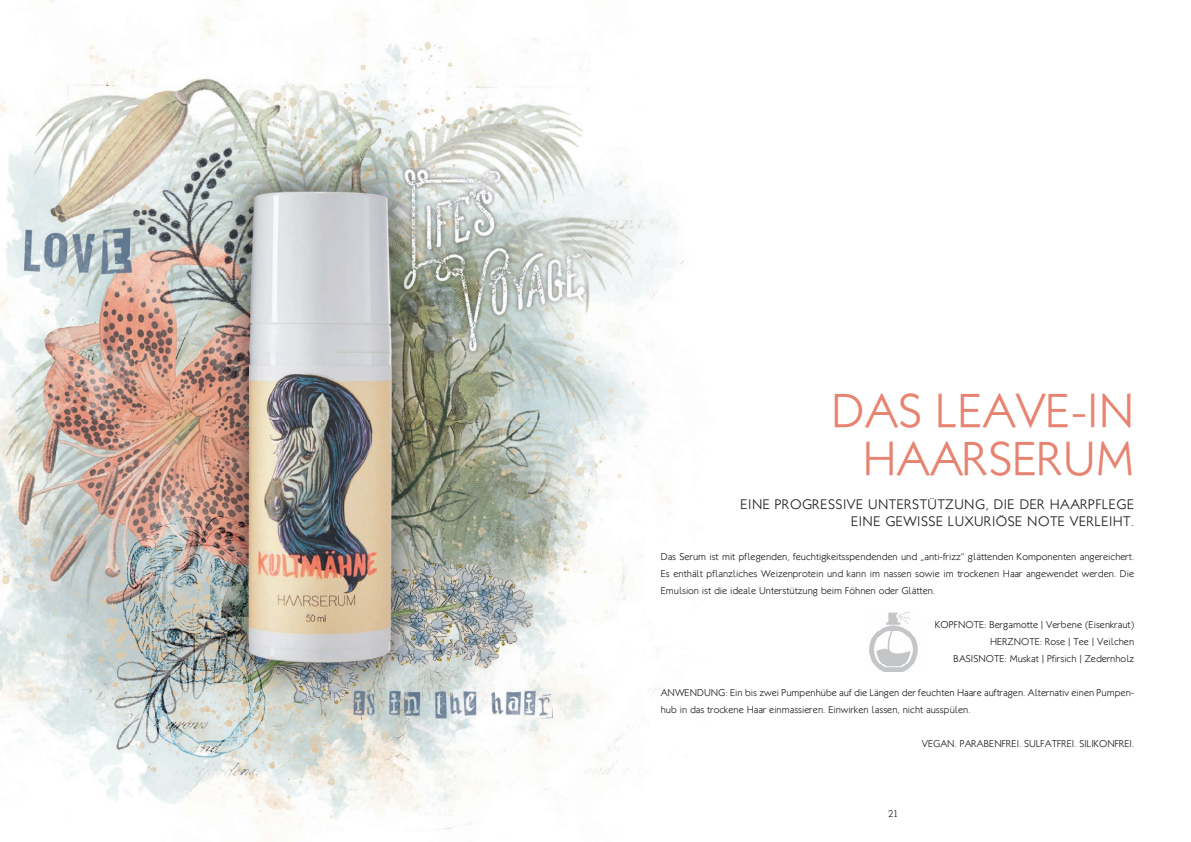
<style>
.page{position:relative;width:1191px;height:842px;background:#fff}
.page>*{position:absolute;margin:0;border:0;box-sizing:border-box;transform-origin:0 0}
.t1{font:300 48px/48px "Klill";color:#e78371;text-align:right}
.t2{font:300 14px/17px "Klill";letter-spacing:.03em;color:#231f20;text-align:right}
.t3{font:300 10px/17px "Klill";color:#231f20;text-align:justify}
</style>
<div class="page">
<img style="left:0;top:0;width:684px;height:842px">
<img style="left:660px;top:621px;width:24px;height:9px">
<img style="left:660px;top:638px;width:24px;height:8px">
<img style="left:660px;top:655px;width:24px;height:8px">
<img style="left:869px;top:611px;width:49px;height:44px">
<img style="left:869px;top:621px;width:49px;height:9px">
<img style="left:869px;top:638px;width:49px;height:8px">
<img style="left:870px;top:655px;width:47px;height:17px">
<h1 class="t1" style="left:831px;top:386px;width:304px">DAS LEAVE-IN<br>HAARSERUM</h1>
<h2 class="t2" style="left:740px;top:496px;width:395px">EINE PROGRESSIVE UNTERSTÜTZUNG, DIE DER HAARPFLEGE<br>EINE GEWISSE LUXURIÖSE NOTE VERLEIHT.</h2>
<p class="t3" style="left:660px;top:548px;width:475px">Das Serum ist mit pflegenden, feuchtigkeitsspendenden und „anti-frizz“ glättenden Komponenten angereichert.<br>Es enthält pflanzliches Weizenprotein und kann im nassen sowie im trockenen Haar angewendet werden. Die Emulsion ist die ideale Unterstützung beim Föhnen oder Glätten.</p>
<p class="t3" style="left:935px;top:616px;width:201px;text-align:right">KOPFNOTE: Bergamotte | Verbene (Eisenkraut)<br>HERZNOTE: Rose | Tee | Veilchen<br>BASISNOTE: Muskat | Pfirsich | Zedernholz</p>
<p class="t3" style="left:660px;top:684px;width:475px">ANWENDUNG: Ein bis zwei Pumpenhübe auf die Längen der feuchten Haare auftragen. Alternativ einen Pumpen&shy;hub in das trockene Haar einmassieren. Einwirken lassen, nicht ausspülen.</p>
<p class="t3" style="left:921px;top:735px;width:214px">VEGAN. PARABENFREI. SULFATFREI. SILIKONFREI.</p>
<p class="t3" style="left:888px;top:805px;width:12px">21</p>
</div>
